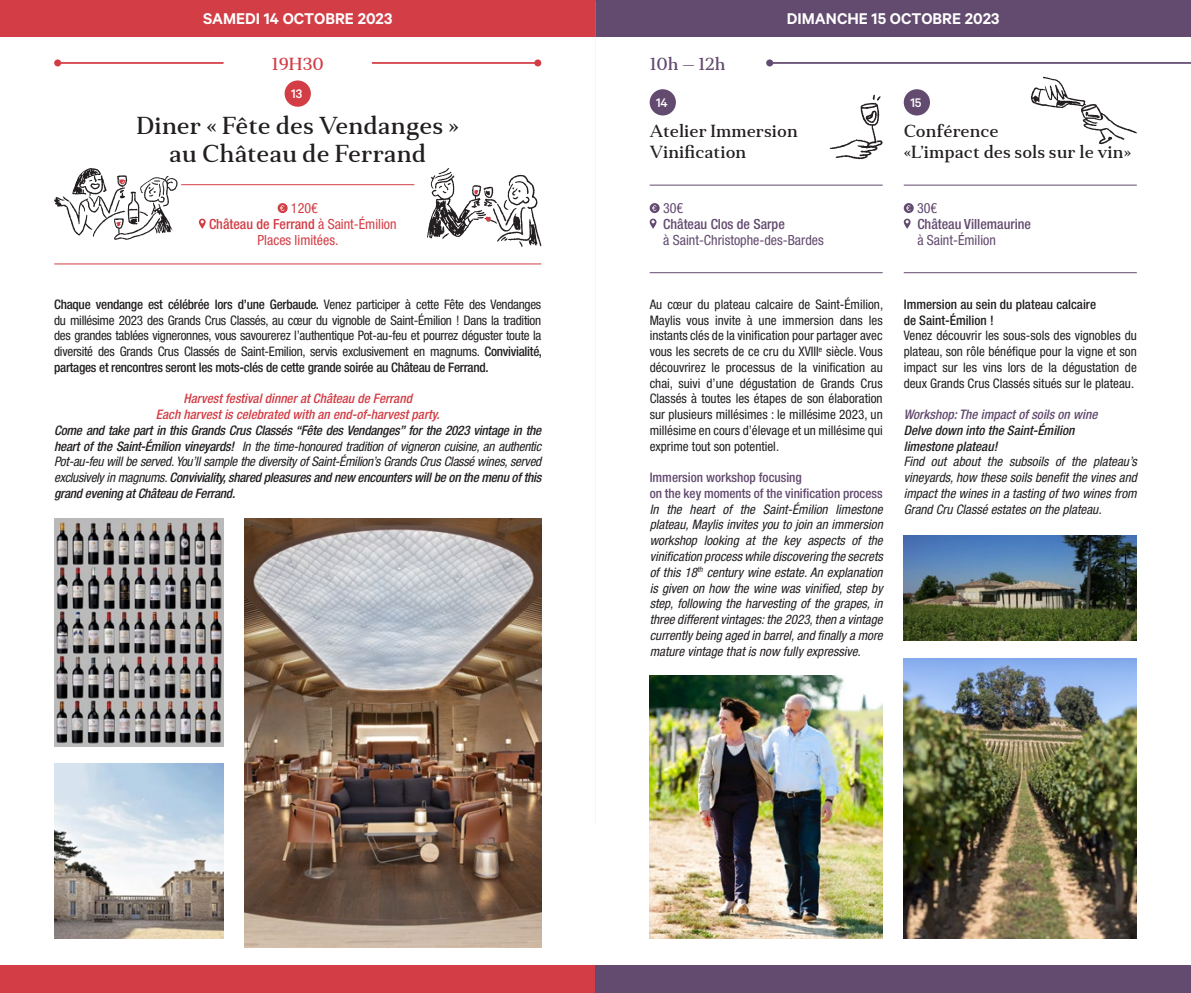
<style>
.page{position:relative;width:1191px;height:993px;background:#fff}
.page>*{position:absolute;margin:0;border:0;box-sizing:border-box;transform-origin:0 0}
.t1{font:500 24.5px/28px "Anglecia Pro Text";color:#231f20;text-align:center}
.t2{font:500 17.5px/21px "Anglecia Pro Text";color:#231f20}
.t3{font:600 17.5px "Calibre";color:#fff}
.t4{font:500 17.5px "Anglecia Pro Text";color:#634a6f}
.t5{font:500 17.5px "Anglecia Pro Text";color:#d33d45}
.t6{font:condensed 14px/15.8px "Helvetica Neue LT Std";color:#634a6f}
.t7{font:500 condensed 14px/15.8px "Helvetica Neue LT Std";color:#634a6f}
.t8{font:500 condensed 14px "Helvetica Neue LT Std";color:#d33d45}
.t9{font:condensed 14px "Helvetica Neue LT Std";color:#d33d45}
.t10{font:500 14px "Calibre";color:#fff}
.t11{font:condensed 13.12px/15.8px "Helvetica Neue LT Std";color:#231f20;text-align:justify}
.t12{font:italic condensed 13.12px/15.8px "Helvetica Neue LT Std";color:#231f20}
.t13{font:italic 500 condensed 13.12px "Helvetica Neue LT Std";letter-spacing:-.02em;color:#231f20}
.t14{font:italic condensed 13.12px "Helvetica Neue LT Std";letter-spacing:-.02em;color:#231f20}
.t15{font:italic 500 condensed 13.12px "Helvetica Neue LT Std";color:#d33d45}
.s1{font-weight:400}
.s2{font-weight:500}
.s3{font-weight:500;font-style:normal;color:#634a6f}
.s4{font-weight:500;color:#634a6f}
</style>
<div class="page">
<img style="left:245px;top:518px;width:296px;height:429px">
<img style="left:54px;top:518px;width:170px;height:227px">
<svg style="left:278px;top:203px;width:10px;height:10px"></svg>
<svg style="left:199px;top:218px;width:7px;height:11px"></svg>
<hr style="left:181px;top:184px;width:233px;height:1px;background:#d33d45">
<hr style="left:54px;top:263px;width:487px;height:1px;background:#d33d45">
<hr style="left:58px;top:62px;width:165px;height:2px;background:#d33d45">
<div style="left:54px;top:59px;width:7px;height:7px;background:#d33d45;border-radius:50%"></div>
<hr style="left:372px;top:62px;width:166px;height:2px;background:#d33d45">
<div style="left:534px;top:59px;width:7px;height:7px;background:#d33d45;border-radius:50%"></div>
<div style="left:285px;top:80px;width:26px;height:27px;background:#d33d45;border-radius:50%"></div>
<svg style="left:54px;top:168px;width:124px;height:72px"></svg>
<div style="left:0;top:0;width:595px;height:37px;background:#d33d45"></div>
<div style="left:0;top:965px;width:595px;height:27px;background:#d33d45"></div>
<img style="left:54px;top:763px;width:170px;height:175px">
<svg style="left:427px;top:168px;width:114px;height:79px"></svg>
<div style="left:595px;top:0;width:596px;height:37px;background:#634a6f"></div>
<div style="left:595px;top:965px;width:596px;height:27px;background:#634a6f"></div>
<svg style="left:649px;top:203px;width:10px;height:26px"></svg>
<svg style="left:903px;top:203px;width:10px;height:26px"></svg>
<hr style="left:649px;top:185px;width:233px;height:1px;background:#634a6f">
<hr style="left:649px;top:272px;width:233px;height:1px;background:#634a6f">
<hr style="left:903px;top:185px;width:233px;height:1px;background:#634a6f">
<hr style="left:903px;top:272px;width:233px;height:1px;background:#634a6f">
<hr style="left:769px;top:62px;width:422px;height:2px;background:#634a6f">
<div style="left:766px;top:59px;width:7px;height:7px;background:#634a6f;border-radius:50%"></div>
<img style="left:903px;top:535px;width:233px;height:105px">
<img style="left:903px;top:658px;width:233px;height:280px">
<img style="left:649px;top:675px;width:233px;height:263px">
<div style="left:649px;top:89px;width:27px;height:26px;background:#634a6f;border-radius:50%"></div>
<div style="left:903px;top:89px;width:27px;height:26px;background:#634a6f;border-radius:50%"></div>
<svg style="left:829px;top:95px;width:53px;height:64px"></svg>
<svg style="left:1030px;top:77px;width:106px;height:67px"></svg>
<p class="t3" style="left:203px;top:8px;width:191px">SAMEDI 14 OCTOBRE 2023</p>
<p class="t5" style="left:272px;top:52px;width:53px">19H30</p>
<p class="t10" style="left:291px;top:86px;width:13px">13</p>
<p class="t1" style="left:136px;top:111px;width:324px">Diner « Fête des Vendanges » au Château de Ferrand</p>
<p class="t9" style="left:291px;top:200px;width:28px">120€</p>
<p class="t8" style="left:209px;top:215px;width:189px">Château de Ferrand <span class="s1">à Saint-Émilion</span></p>
<p class="t9" style="left:257px;top:231px;width:82px">Places limitées.</p>
<p class="t11" style="left:54px;top:296px;width:489px"><span class="s2">Chaque vendange est célébrée lors d’une Gerbaude.</span> Venez participer à cette Fête des Vendanges du millésime 2023 des Grands Crus Classés, au cœur du vignoble de Saint-Émilion ! Dans la tradition des grandes tablées vigneronnes, vous savourerez l’authentique Pot-au-feu et pourrez déguster toute la diversité des Grands Crus Classés de Saint-Emilion, servis exclusivement en magnums. <span class="s2">Convivialité, partages et rencontres seront les mots-clés de cette grande soirée au Château de Ferrand.</span></p>
<p class="t15" style="left:183px;top:391px;width:230px">Harvest festival dinner at Château de Ferrand</p>
<p class="t15" style="left:156px;top:406px;width:285px">Each harvest is celebrated with an end-of-harvest party.</p>
<p class="t13" style="left:54px;top:422px;width:488px">Come and take part in this Grands Crus Classés “Fête des Vendanges” for the 2023 vintage in the</p>
<p class="t14" style="left:54px;top:438px;width:488px"><span class="s2">heart of the Saint-Émilion vineyards!</span> In the time-honoured tradition of vigneron cuisine, an authentic</p>
<p class="t14" style="left:54px;top:454px;width:488px">Pot-au-feu will be served. You’ll sample the diversity of Saint-Émilion’s Grands Crus Classé wines, served</p>
<p class="t13" style="left:54px;top:469px;width:489px"><span class="s1">exclusively in magnums.</span> Conviviality, shared pleasures and new encounters will be on the menu of this</p>
<p class="t13" style="left:54px;top:485px;width:182px">grand evening at Château de Ferrand.</p>
<p class="t4" style="left:649px;top:52px;width:77px">10h — 12h</p>
<p class="t3" style="left:787px;top:8px;width:214px">DIMANCHE 15 OCTOBRE 2023</p>
<p class="t10" style="left:656px;top:94px;width:13px">14</p>
<p class="t10" style="left:910px;top:94px;width:13px">15</p>
<p class="t2" style="left:649px;top:120px;width:150px">Atelier Immersion<br>Vinification</p>
<p class="t2" style="left:903px;top:120px;width:229px">Conférence<br>«L’impact des sols sur le vin»</p>
<p class="t6" style="left:663px;top:200px;width:162px">30€<br><span class="s2">Château Clos de Sarpe<br></span>à Saint-Christophe-des-Bardes</p>
<p class="t7" style="left:917px;top:200px;width:115px"><span class="s1">30€<br></span>Château Villemaurine <span class="s1">à Saint-Émilion</span></p>
<p class="t11" style="left:649px;top:296px;width:235px">Au cœur du plateau calcaire de Saint-Émilion, Maylis vous invite à une immersion dans les instants clés de la vinification pour partager avec vous les secrets de ce cru du XVIII<sup>e</sup> siècle. Vous découvrirez le processus de la vinification au chai, suivi d’une dégustation de Grands Crus Classés à toutes les étapes de son élaboration sur plusieurs millésimes : le millésime 2023, un millésime en cours d’élevage et un millésime qui exprime tout son potentiel.</p>
<p class="t12" style="left:649px;top:470px;width:234px"><span class="s3">Immersion workshop focusing<br>on the key moments of the vinification process </span>In the heart of the Saint-Émilion limestone plateau, Maylis invites you to join an immersion workshop looking at the key aspects of the vinification process while discovering the secrets of this 18<sup>th</sup> century wine estate. An explanation is given on how the wine was vinified, step by step, following the harvesting of the grapes, in three different vintages: the 2023, then a vintage currently being aged in barrel, and finally a more mature vintage that is now fully expressive.</p>
<p class="t11" style="left:903px;top:296px;width:235px;text-align:left"><span class="s2">Immersion au sein du plateau calcaire<br>de Saint-Émilion !<br></span>Venez découvrir les sous-sols des vignobles du plateau, son rôle bénéfique pour la vigne et son impact sur les vins lors de la dégustation de deux Grands Crus Classés situés sur le plateau.</p>
<p class="t12" style="left:903px;top:407px;width:235px"><span class="s4">Workshop: The impact of soils on wine<br></span><span class="s2">Delve down into the Saint-Émilion<br>limestone plateau!<br></span>Find out about the subsoils of the plateau’s vineyards, how these soils benefit the vines and impact the wines in a tasting of two wines from Grand Cru Classé estates on the plateau.</p>
</div>
